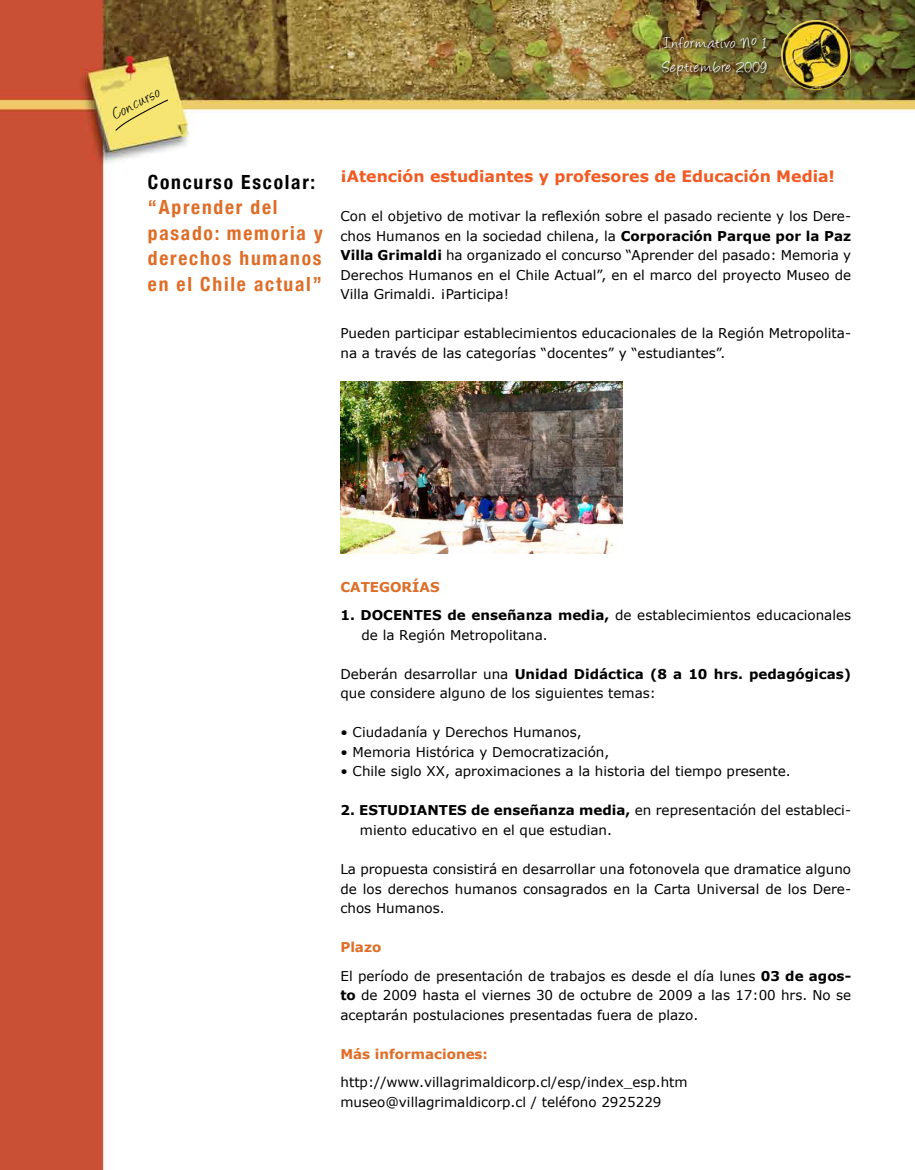
<style>
.page{position:relative;width:915px;height:1170px;background:#fff}
.page>*{position:absolute;margin:0;border:0;box-sizing:border-box;transform-origin:0 0}
.Títulos{font:700 condensed 19.5px/25.5px "Helvetica Neue";letter-spacing:.09em;color:#de6d27;text-align:justify}
.Títulos-2{font:700 condensed 19.5px/25.5px "Helvetica Neue";letter-spacing:.09em;color:#000}
.t1{font:18px/24px "Angelina";letter-spacing:.055em;color:#fff}
.t2{font:18px "Angelina";color:#000}
.Texto{font:700 15.75px "Verdana";color:#f15a22}
.Texto-2{font:13.5px/19.5px "Verdana";color:#000}
.Texto-3{font:700 13.5px "Verdana";color:#de6d27}
.s1{color:#de6d27}
.s2{font-weight:700}
</style>
<div class="page">
<img style="left:0;top:0;width:914px;height:1169px">
<img style="left:780px;top:20px;width:70px;height:70px;border-radius:50%">
<img style="left:659px;top:35px;width:111px;height:45px">
<svg style="left:114px;top:99px;width:55px;height:32px;background:#eddc6e"></svg>
<img style="left:340px;top:381px;width:282px;height:172px">
<p class="t2" style="left:110px;top:108px;width:53px;rotate:-27deg">Concurso</p>
<h2 class="t1" style="left:662px;top:33px;width:106px">Informativo No 1<br>Septiembre 2009</h2>
<p class="Títulos-2" style="left:148px;top:168px;width:169px">Concurso Escolar: <span class="s1">“Aprender del</span></p>
<p class="Títulos" style="left:148px;top:219px;width:176px">pasado: memoria y derechos humanos en el Chile actual”</p>
<p class="Texto" style="left:340px;top:166px;width:496px">¡Atención estudiantes y profesores de Educación Media!</p>
<p class="Texto-2" style="left:340px;top:206px;width:512px;text-align:justify">Con el objetivo de motivar la reflexión sobre el pasado reciente y los Dere&shy;chos Humanos en la sociedad chilena, la <span class="s2">Corporación Parque por la Paz Villa Grimaldi</span> ha organizado el concurso “Aprender del pasado: Memoria y Derechos Humanos en el Chile Actual”, en el marco del proyecto Museo de Villa Grimaldi. ¡Participa!</p>
<p class="Texto-2" style="left:340px;top:323px;width:512px">Pueden participar establecimientos educacionales de la Región Metropolita&shy;na a través de las categorías “docentes” y “estudiantes”.</p>
<p class="Texto-3" style="left:340px;top:578px;width:101px">CATEGORÍAS</p>
<p class="Texto-2" style="left:361px;top:605px;width:491px;text-indent:-21px"><span class="s2">1. DOCENTES de enseñanza media,</span> de establecimientos educacionales de la Región Metropolitana.</p>
<p class="Texto-2" style="left:340px;top:663px;width:512px">Deberán desarrollar una <span class="s2">Unidad Didáctica (8 a 10 hrs. pedagógicas) </span>que considere alguno de los siguientes temas:</p>
<p class="Texto-2" style="left:340px;top:722px;width:243px">• Ciudadanía y Derechos Humanos,</p>
<p class="Texto-2" style="left:340px;top:741px;width:270px">• Memoria Histórica y Democratización,</p>
<p class="Texto-2" style="left:340px;top:761px;width:451px">• Chile siglo XX, aproximaciones a la historia del tiempo presente.</p>
<p class="Texto-2" style="left:360px;top:800px;width:492px;text-indent:-20px"><span class="s2">2. ESTUDIANTES de enseñanza media,</span> en representación del estableci&shy;miento educativo en el que estudian.</p>
<p class="Texto-2" style="left:340px;top:858px;width:512px;text-align:justify">La propuesta consistirá en desarrollar una fotonovela que dramatice alguno de los derechos humanos consagrados en la Carta Universal de los Dere&shy;chos Humanos.</p>
<p class="Texto-3" style="left:340px;top:938px;width:42px">Plazo</p>
<p class="Texto-2" style="left:340px;top:965px;width:512px;text-align:justify">El período de presentación de trabajos es desde el día lunes <span class="s2">03 de agos&shy;to</span> de 2009 hasta el viernes 30 de octubre de 2009 a las 17:00 hrs. No se aceptarán postulaciones presentadas fuera de plazo.</p>
<p class="Texto-3" style="left:340px;top:1045px;width:149px">Más informaciones:</p>
<p class="Texto-2" style="left:340px;top:1071px;width:348px">http://www.villagrimaldicorp.cl/esp/index_esp.htm</p>
<p class="Texto-2" style="left:340px;top:1091px;width:322px">museo@villagrimaldicorp.cl / teléfono 2925229</p>
</div>
